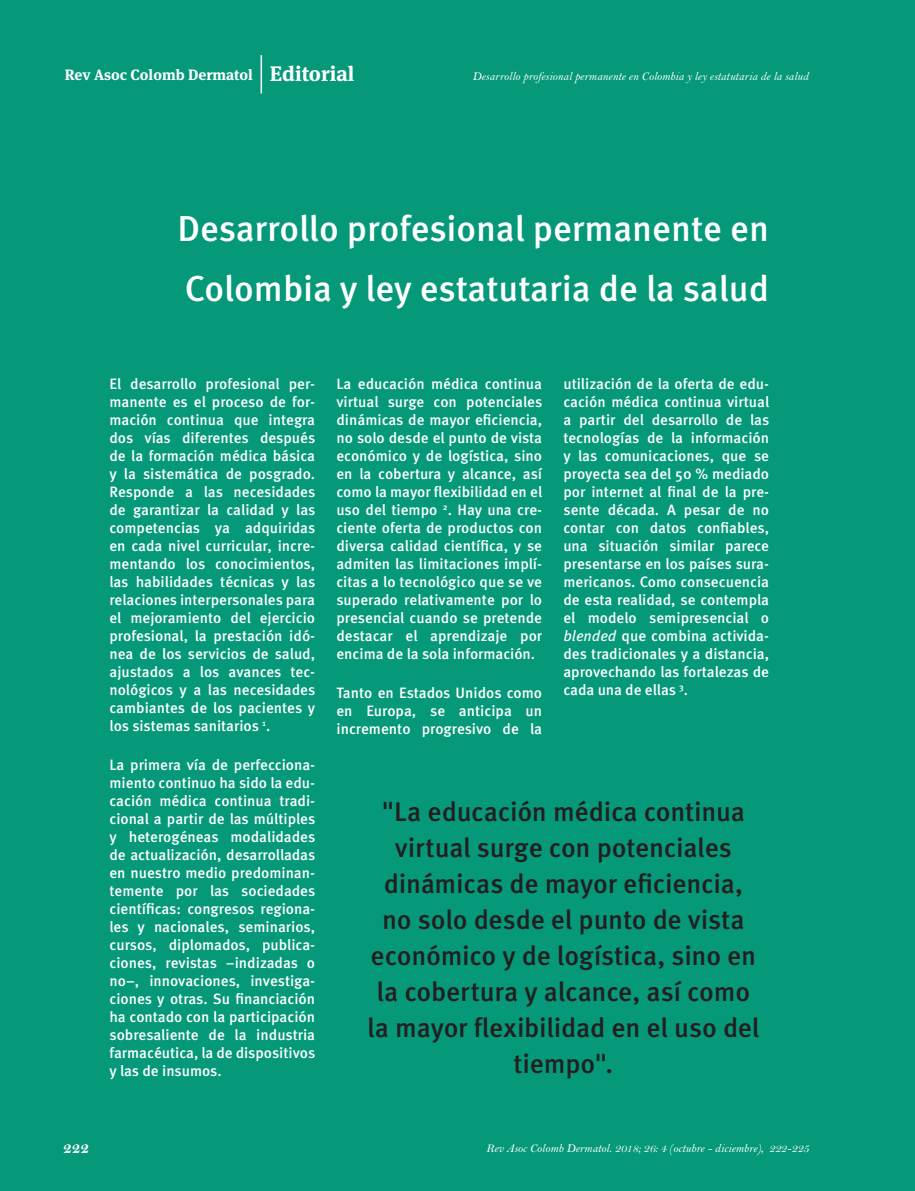
<style>
.page{position:relative;width:915px;height:1191px;background:#fff}
.page>*{position:absolute;margin:0;border:0;box-sizing:border-box;transform-origin:0 0}
.t1{font:500 36px/60px "Meta Pro";color:#fff}
.t2{font:500 27px/36px "Meta Pro";letter-spacing:-.01em;color:#231f20;text-align:center}
.t3{font:700 21px "Meta Serif OT";color:#fff}
.t4{font:16.5px "Bell MT Bold";color:#fff}
.t5{font:500 15px/18px "Meta Pro";color:#fff;text-align:justify}
.t6{font:700 15px "Meta Serif OT";color:#fff}
.t7{font:12px "Bell MT Italic";color:#fff}
.s1{font-weight:400;font-style:italic}
</style>
<div class="page">
<div style="left:0;top:0;width:914px;height:1191px;background:#05997a"></div>
<hr style="left:260px;top:55px;width:2px;height:38px;background:#fff">
<hr style="left:914px;top:0;width:1px;height:1191px;background:#05997a">
<p class="t6" style="left:65px;top:66px;width:189px">Rev Asoc Colomb Dermatol</p>
<h3 class="t3" style="left:270px;top:61px;width:86px">Editorial</h3>
<p class="t7" style="left:472px;top:69px;width:337px">Desarrollo profesional permanente en Colombia y ley estatutaria de la salud</p>
<h1 class="t1" style="left:177px;top:199px;width:593px">Desarrollo profesional permanente en<br>Colombia y ley estatutaria de la salud</h1>
<p class="t5" style="left:109px;top:375px;width:207px">El desarrollo profesional per&shy;manente es el proceso de for&shy;mación continua que integra dos vías diferentes después de la formación médica básica y la sistemática de posgrado.<br>Responde a las necesidades de garantizar la calidad y las competencias ya adquiridas en cada nivel curricular, incre&shy;mentando los conocimientos, las habilidades técnicas y las relaciones interpersonales para el mejoramiento del ejercicio profesional, la prestación idó&shy;nea de los servicios de salud, ajustados a los avances tec&shy;nológicos y a las necesidades cambiantes de los pacientes y los sistemas sanitarios <sup>1</sup>.</p>
<p class="t5" style="left:109px;top:756px;width:207px">La primera vía de perfecciona&shy;miento continuo ha sido la edu&shy;cación médica continua tradi&shy;cional a partir de las múltiples y heterogéneas modalidades de actualización, desarrolladas en nuestro medio predominan&shy;temente por las sociedades científicas: congresos regiona&shy;les y nacionales, seminarios, cursos, diplomados, publica&shy;ciones, revistas –indizadas o no–, innovaciones, investiga&shy;ciones y otras. Su financiación ha contado con la participación sobresaliente de la industria farmacéutica, la de dispositivos y las de insumos.</p>
<p class="t5" style="left:336px;top:375px;width:207px">La educación médica continua virtual surge con potenciales dinámicas de mayor eficiencia, no solo desde el punto de vista económico y de logística, sino en la cobertura y alcance, así como la mayor flexibilidad en el uso del tiempo <sup>2</sup>. Hay una cre&shy;ciente oferta de productos con diversa calidad científica, y se admiten las limitaciones implí&shy;citas a lo tecnológico que se ve superado relativamente por lo presencial cuando se pretende destacar el aprendizaje por encima de la sola información.</p>
<p class="t5" style="left:336px;top:684px;width:207px">Tanto en Estados Unidos como en Europa, se anticipa un incremento progresivo de la</p>
<p class="t5" style="left:563px;top:375px;width:207px">utilización de la oferta de edu&shy;cación médica continua virtual a partir del desarrollo de las tecnologías de la información y las comunicaciones, que se proyecta sea del 50 % mediado por internet al final de la pre&shy;sente década. A pesar de no contar con datos confiables, una situación similar parece presentarse en los países sura&shy;mericanos. Como consecuencia de esta realidad, se contempla el modelo semipresencial o <span class="s1">blended</span> que combina activida&shy;des tradicionales y a distancia, aprovechando las fortalezas de cada una de ellas <sup>3</sup>.</p>
<h2 class="t2" style="left:367px;top:794px;width:393px">"La educación médica continua virtual surge con potenciales dinámicas de mayor eficiencia, no solo desde el punto de vista económico y de logística, sino en la cobertura y alcance, así como la mayor flexibilidad en el uso del tiempo".</h2>
<p class="t4" style="left:63px;top:1138px;width:28px">222</p>
<p class="t7" style="left:486px;top:1140px;width:324px">Rev Asoc Colomb Dermatol. 2018; 26: 4 (octubre - diciembre), 222-225</p>
</div>
